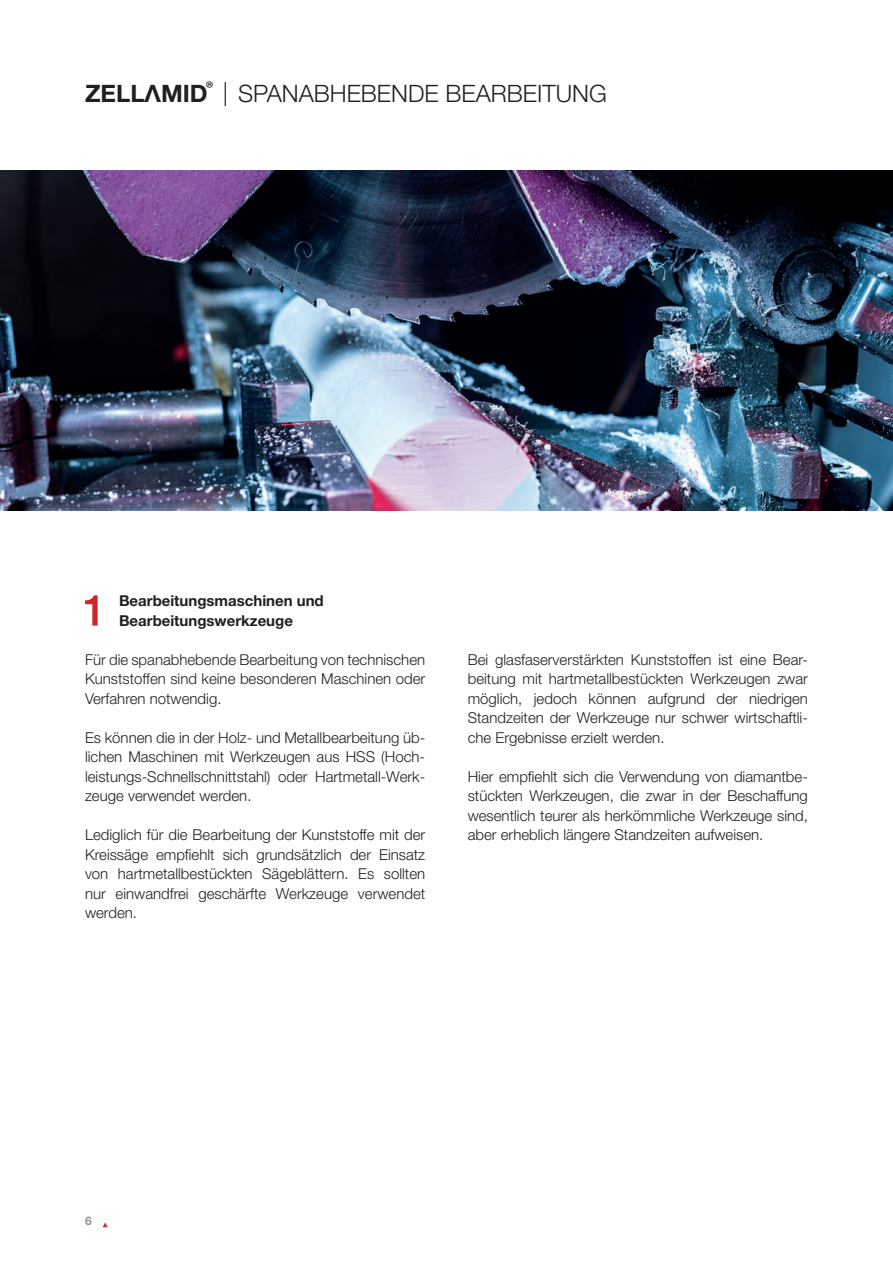
<style>
.page{position:relative;width:893px;height:1263px;background:#fff}
.page>*{position:absolute;margin:0;border:0;box-sizing:border-box;transform-origin:0 0}
.t1{font:300 24px "Helvetica Neue LT Pro";color:#231f20}
.t2{font:300 15px/19.5px "Helvetica Neue LT Pro";color:#231f20;text-align:justify}
.t3{font:700 15px/19.5px "Helvetica Neue LT Pro";color:#231f20}
.t4{font:700 12px "Helvetica Neue LT Pro";color:#939598}
.s1{font-family:"ZELLAMID";font-weight:400}
</style>
<div class="page">
<svg style="left:103px;top:1222px;width:4px;height:5px"></svg>
<img style="left:0;top:170px;width:893px;height:340px">
<svg style="left:85px;top:595px;width:13px;height:30px"></svg>
<h1 class="t1" style="left:85px;top:79px;width:523px"><span class="s1">ZELLAMID®</span> | SPANABHEBENDE BEARBEITUNG</h1>
<p class="t3" style="left:119px;top:591px;width:206px">Bearbeitungsmaschinen und<br>Bearbeitungswerkzeuge</p>
<p class="t2" style="left:85px;top:649px;width:342px">Für die spanabhebende Bearbeitung von technischen Kunststoffen sind keine besonderen Maschinen oder Verfahren notwendig.</p>
<p class="t2" style="left:85px;top:727px;width:342px">Es können die in der Holz- und Metallbearbeitung üb&shy;lichen Maschinen mit Werkzeugen aus HSS (Hoch&shy;leistungs-Schnellschnittstahl) oder Hartmetall-Werk&shy;zeuge verwendet werden.</p>
<p class="t2" style="left:85px;top:825px;width:342px">Lediglich für die Bearbeitung der Kunststoffe mit der Kreissäge empfiehlt sich grundsätzlich der Einsatz von hartmetallbestückten Sägeblättern. Es sollten nur einwandfrei geschärfte Werkzeuge verwendet werden.</p>
<p class="t2" style="left:468px;top:649px;width:342px">Bei glasfaserverstärkten Kunststoffen ist eine Bear&shy;beitung mit hartmetallbestückten Werkzeugen zwar möglich, jedoch können aufgrund der niedrigen Standzeiten der Werkzeuge nur schwer wirtschaftli&shy;che Ergebnisse erzielt werden.</p>
<p class="t2" style="left:468px;top:766px;width:342px">Hier empfiehlt sich die Verwendung von diamantbe&shy;stückten Werkzeugen, die zwar in der Beschaffung wesentlich teurer als herkömmliche Werkzeuge sind, aber erheblich längere Standzeiten aufweisen.</p>
<p class="t4" style="left:85px;top:1213px;width:8px">6</p>
</div>
